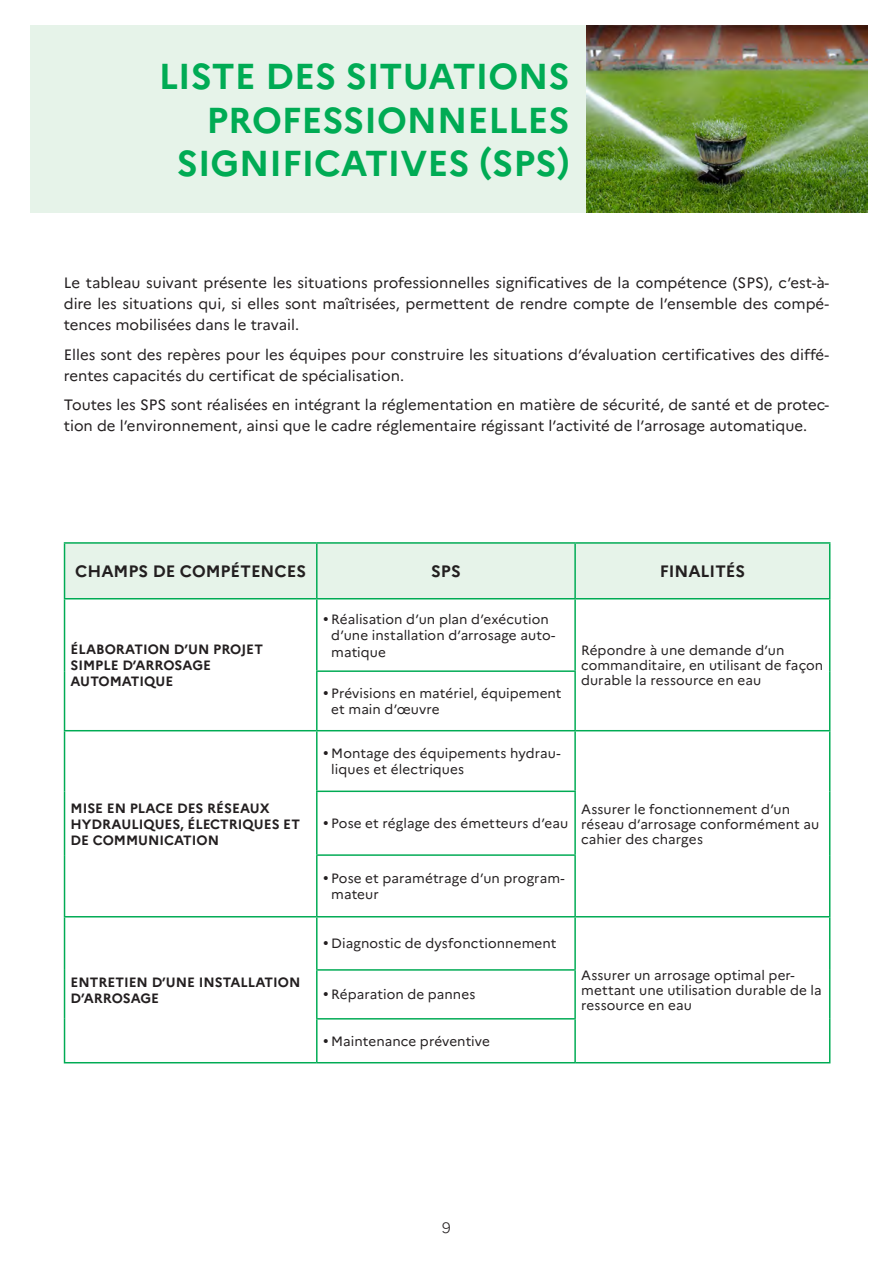
<style>
.page{position:relative;width:893px;height:1263px;background:#fff}
.page>*{position:absolute;margin:0;border:0;box-sizing:border-box;transform-origin:0 0}
.Titre_Rubrique_droit{font:700 36px/43.2px "Marianne";color:#00ab54;text-align:right}
.Titre_colonne-centra{font:700 16.5px "Marianne";color:#231f20}
.Intro-Rubrique{font:15px/21px "Marianne";color:#231f20}
.t1{font:300 15px "Marianne";color:#231f20}
.Texte-colonne_tablea{font:13.5px/15px "Marianne";letter-spacing:.005em;color:#231f20}
.Titre_Colonne_gauche{font:700 13.5px/16.2px "Marianne";color:#231f20}
</style>
<div class="page">
<div style="left:30px;top:26px;width:837px;height:187px;background:#e6f3e9"></div>
<img style="left:586px;top:26px;width:281px;height:187px">
<div style="left:65px;top:544px;width:764px;height:54px;background:#e6f3e9"></div>
<hr style="left:64px;top:542px;width:253px;height:2px;background:#00ab54">
<hr style="left:64px;top:544px;width:1px;height:54px;background:#00ab54">
<hr style="left:317px;top:542px;width:258px;height:2px;background:#00ab54">
<hr style="left:316px;top:544px;width:2px;height:54px;background:#00ab54">
<hr style="left:575px;top:542px;width:255px;height:2px;background:#00ab54">
<hr style="left:574px;top:544px;width:2px;height:54px;background:#00ab54">
<hr style="left:829px;top:544px;width:1px;height:54px;background:#00ab54">
<hr style="left:64px;top:598px;width:253px;height:1px;background:#00ab54">
<hr style="left:64px;top:599px;width:1px;height:72px;background:#00ab54">
<hr style="left:317px;top:598px;width:258px;height:1px;background:#00ab54">
<hr style="left:316px;top:599px;width:2px;height:71px;background:#00ab54">
<hr style="left:575px;top:598px;width:255px;height:1px;background:#00ab54">
<hr style="left:574px;top:599px;width:2px;height:71px;background:#00ab54">
<hr style="left:829px;top:599px;width:1px;height:72px;background:#00ab54">
<hr style="left:64px;top:671px;width:1px;height:59px;background:#00ab54">
<hr style="left:316px;top:670px;width:260px;height:2px;background:#00ab54">
<hr style="left:316px;top:672px;width:2px;height:58px;background:#00ab54">
<hr style="left:574px;top:672px;width:2px;height:58px;background:#00ab54">
<hr style="left:829px;top:671px;width:1px;height:59px;background:#00ab54">
<hr style="left:64px;top:730px;width:253px;height:1px;background:#00ab54">
<hr style="left:64px;top:731px;width:1px;height:60px;background:#00ab54">
<hr style="left:317px;top:730px;width:258px;height:1px;background:#00ab54">
<hr style="left:316px;top:731px;width:2px;height:59px;background:#00ab54">
<hr style="left:575px;top:730px;width:255px;height:1px;background:#00ab54">
<hr style="left:574px;top:731px;width:2px;height:59px;background:#00ab54">
<hr style="left:829px;top:731px;width:1px;height:60px;background:#00ab54">
<hr style="left:64px;top:791px;width:1px;height:64px;background:#00ab54">
<hr style="left:316px;top:790px;width:260px;height:2px;background:#00ab54">
<hr style="left:316px;top:792px;width:2px;height:62px;background:#00ab54">
<hr style="left:574px;top:792px;width:2px;height:62px;background:#00ab54">
<hr style="left:829px;top:791px;width:1px;height:64px;background:#00ab54">
<hr style="left:64px;top:855px;width:1px;height:61px;background:#00ab54">
<hr style="left:316px;top:854px;width:260px;height:2px;background:#00ab54">
<hr style="left:316px;top:856px;width:2px;height:60px;background:#00ab54">
<hr style="left:574px;top:856px;width:2px;height:60px;background:#00ab54">
<hr style="left:829px;top:855px;width:1px;height:61px;background:#00ab54">
<hr style="left:64px;top:916px;width:253px;height:1px;background:#00ab54">
<hr style="left:64px;top:917px;width:1px;height:53px;background:#00ab54">
<hr style="left:317px;top:916px;width:258px;height:1px;background:#00ab54">
<hr style="left:316px;top:917px;width:2px;height:52px;background:#00ab54">
<hr style="left:575px;top:916px;width:255px;height:1px;background:#00ab54">
<hr style="left:574px;top:917px;width:2px;height:52px;background:#00ab54">
<hr style="left:829px;top:917px;width:1px;height:53px;background:#00ab54">
<hr style="left:64px;top:970px;width:1px;height:49px;background:#00ab54">
<hr style="left:316px;top:969px;width:260px;height:2px;background:#00ab54">
<hr style="left:316px;top:971px;width:2px;height:47px;background:#00ab54">
<hr style="left:574px;top:971px;width:2px;height:47px;background:#00ab54">
<hr style="left:829px;top:970px;width:1px;height:49px;background:#00ab54">
<hr style="left:64px;top:1019px;width:1px;height:43px;background:#00ab54">
<hr style="left:316px;top:1018px;width:260px;height:1px;background:#00ab54">
<hr style="left:316px;top:1019px;width:2px;height:43px;background:#00ab54">
<hr style="left:574px;top:1019px;width:2px;height:43px;background:#00ab54">
<hr style="left:829px;top:1019px;width:1px;height:43px;background:#00ab54">
<hr style="left:64px;top:1062px;width:253px;height:1px;background:#00ab54">
<hr style="left:317px;top:1062px;width:258px;height:1px;background:#00ab54">
<hr style="left:575px;top:1062px;width:255px;height:1px;background:#00ab54">
<p class="Titre_Rubrique_droit" style="left:159px;top:55px;width:413px">LISTE DES SITUATIONS<br>PROFESSIONNELLES<br>SIGNIFICATIVES (SPS)</p>
<p class="Intro-Rubrique" style="left:64px;top:272px;width:767px;text-align:justify">Le tableau suivant présente les situations professionnelles significatives de la compétence (SPS), c’est-à&shy;dire les situations qui, si elles sont maîtrisées, permettent de rendre compte de l’ensemble des compé&shy;tences mobilisées dans le travail.</p>
<p class="Intro-Rubrique" style="left:64px;top:344px;width:767px">Elles sont des repères pour les équipes pour construire les situations d’évaluation certificatives des diffé&shy;rentes capacités du certificat de spécialisation.</p>
<p class="Intro-Rubrique" style="left:64px;top:394px;width:767px">Toutes les SPS sont réalisées en intégrant la réglementation en matière de sécurité, de santé et de protec&shy;tion de l’environnement, ainsi que le cadre réglementaire régissant l’activité de l’arrosage automatique.</p>
<p class="Titre_colonne-centra" style="left:75px;top:561px;width:232px">CHAMPS DE COMPÉTENCES</p>
<p class="Titre_colonne-centra" style="left:431px;top:561px;width:31px">SPS</p>
<p class="Titre_colonne-centra" style="left:660px;top:561px;width:87px">FINALITÉS</p>
<p class="Titre_Colonne_gauche" style="left:71px;top:641px;width:194px">ÉLABORATION D’UN PROJET<br>SIMPLE D’ARROSAGE<br>AUTOMATIQUE</p>
<p class="Titre_Colonne_gauche" style="left:71px;top:800px;width:231px">MISE EN PLACE DES RÉSEAUX<br>HYDRAULIQUES, ÉLECTRIQUES ET<br>DE COMMUNICATION</p>
<p class="Titre_Colonne_gauche" style="left:71px;top:974px;width:231px">ENTRETIEN D’UNE INSTALLATION<br>D’ARROSAGE</p>
<p class="Texte-colonne_tablea" style="left:331px;top:610px;width:226px;line-height:16.5px">Réalisation d’un plan d’exécution d’une installation d’arrosage auto&shy;matique</p>
<p class="Texte-colonne_tablea" style="left:331px;top:685px;width:232px;line-height:16.5px">Prévisions en matériel, équipement et main d’œuvre</p>
<p class="Texte-colonne_tablea" style="left:331px;top:745px;width:231px;line-height:16.5px">Montage des équipements hydrau&shy;liques et électriques</p>
<p class="Texte-colonne_tablea" style="left:331px;top:816px;width:239px">Pose et réglage des émetteurs d’eau</p>
<p class="Texte-colonne_tablea" style="left:331px;top:870px;width:235px;line-height:16.5px">Pose et paramétrage d’un program&shy;mateur</p>
<p class="Texte-colonne_tablea" style="left:581px;top:642px;width:244px">Répondre à une demande d’un commanditaire, en utilisant de façon durable la ressource en eau</p>
<p class="Texte-colonne_tablea" style="left:581px;top:801px;width:240px">Assurer le fonctionnement d’un réseau d’arrosage conformément au cahier des charges</p>
<p class="Texte-colonne_tablea" style="left:331px;top:936px;width:227px">Diagnostic de dysfonctionnement</p>
<p class="Texte-colonne_tablea" style="left:331px;top:987px;width:146px">Réparation de pannes</p>
<p class="Texte-colonne_tablea" style="left:331px;top:1033px;width:160px">Maintenance préventive</p>
<p class="Texte-colonne_tablea" style="left:581px;top:967px;width:242px">Assurer un arrosage optimal per&shy;mettant une utilisation durable de la ressource en eau</p>
<p class="t1" style="left:442px;top:1219px;width:10px">9</p>
</div>
